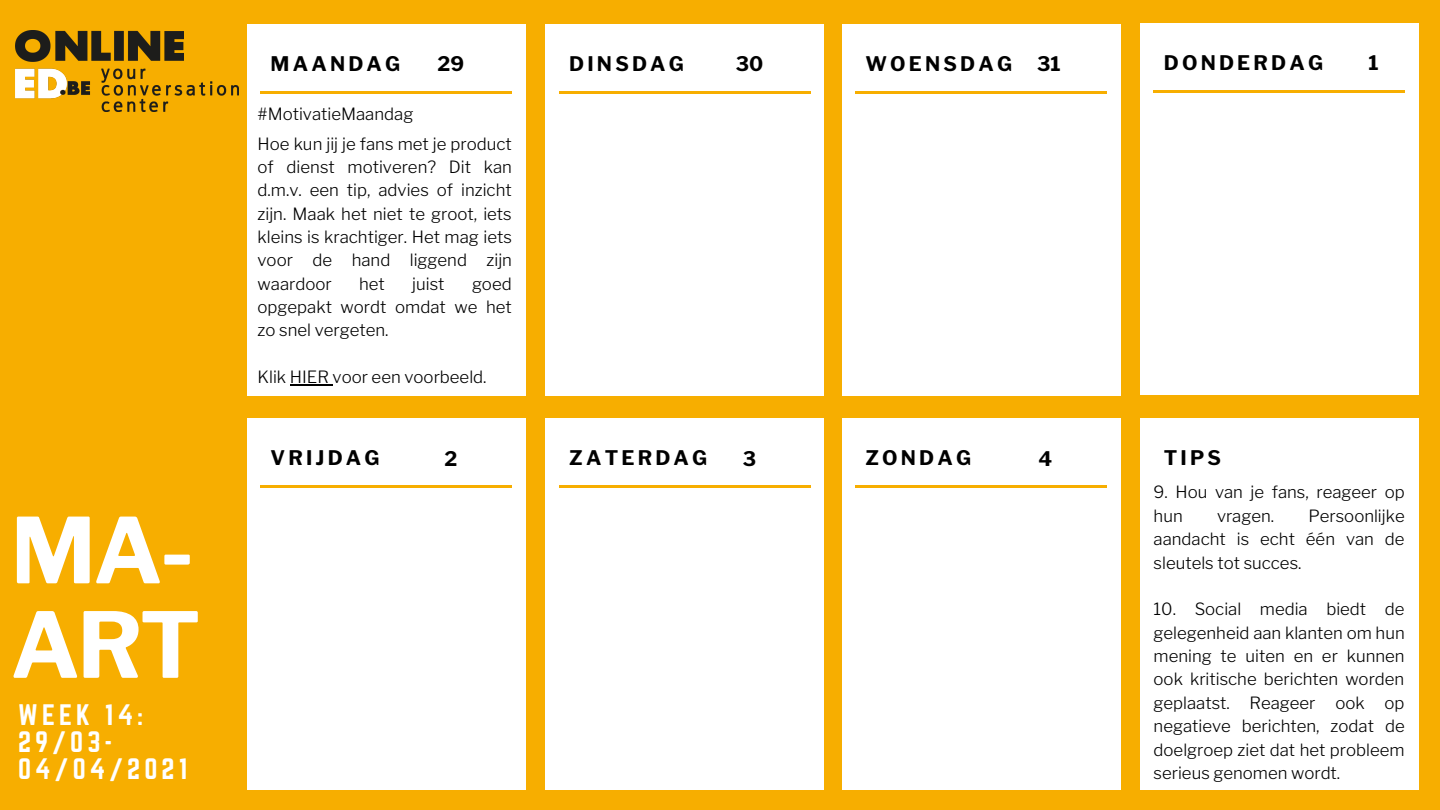
<style>
.page{position:relative;width:1440px;height:810px;background:#f7ae00}
.page>*{position:absolute;margin:0;border:0;box-sizing:border-box;transform-origin:0 0}
.t1{font:700 90px/94.5px "Libre Franklin";color:#fff}
.t2{font:26px/27px "Norwester";letter-spacing:.16em;color:#fff}
.t3{font:700 20px "Libre Franklin";letter-spacing:.16em;color:#000}
.t4{font:300 16.8px/23.4px "Libre Franklin";color:#000;text-align:justify}
</style>
<div class="page">
<div style="left:247px;top:418px;width:279px;height:372px;background:#fff"></div>
<hr style="left:261px;top:486px;width:251px;height:2px;background:#f7ae00">
<div style="left:545px;top:418px;width:279px;height:372px;background:#fff"></div>
<hr style="left:559px;top:486px;width:251px;height:2px;background:#f7ae00">
<div style="left:842px;top:418px;width:279px;height:372px;background:#fff"></div>
<hr style="left:855px;top:486px;width:252px;height:2px;background:#f7ae00">
<div style="left:1140px;top:418px;width:279px;height:372px;background:#fff"></div>
<div style="left:247px;top:24px;width:279px;height:372px;background:#fff"></div>
<div style="left:545px;top:24px;width:279px;height:372px;background:#fff"></div>
<hr style="left:559px;top:91px;width:251px;height:3px;background:#f7ae00">
<div style="left:842px;top:24px;width:279px;height:372px;background:#fff"></div>
<hr style="left:855px;top:91px;width:252px;height:3px;background:#f7ae00">
<div style="left:1140px;top:23px;width:279px;height:372px;background:#fff"></div>
<hr style="left:1154px;top:90px;width:251px;height:3px;background:#f7ae00">
<hr style="left:261px;top:91px;width:251px;height:3px;background:#f7ae00">
<img style="left:15px;top:31px;width:224px;height:81px">
<hr style="left:290px;top:384px;width:43px;height:2px;background:#000">
<p class="t1" style="left:11px;top:504px;width:192px">MA-<br>ART</p>
<p class="t2" style="left:18px;top:702px;width:127px">WEEK 14:</p>
<p class="t2" style="left:18px;top:729px;width:171px">29/03-<br>04/04/2021</p>
<p class="t3" style="left:271px;top:51px;width:131px">MAANDAG</p>
<p class="t3" style="left:569px;top:51px;width:116px">DINSDAG</p>
<p class="t3" style="left:865px;top:51px;width:148px">WOENSDAG</p>
<p class="t3" style="left:1164px;top:50px;width:161px">DONDERDAG</p>
<p class="t3" style="left:1037px;top:51px;width:25px">31</p>
<p class="t3" style="left:1369px;top:50px;width:12px">1</p>
<p class="t3" style="left:438px;top:52px;width:28px">29</p>
<p class="t3" style="left:736px;top:52px;width:29px">30</p>
<p class="t4" style="left:258px;top:102px;width:157px">#MotivatieMaandag</p>
<p class="t4" style="left:258px;top:132px;width:256px">Hoe kun jij je fans met je product of dienst motiveren? Dit kan d.m.v. een tip, advies of inzicht zijn. Maak het niet te groot, iets kleins is krachtiger. Het mag iets voor de hand liggend zijn waardoor</p>
<p class="t4" style="left:258px;top:272px;width:256px;text-indent:214px">goed opgepakt wordt omdat we het zo snel vergeten.</p>
<p class="t4" style="left:258px;top:365px;width:231px">Klik HIER voor een voorbeeld.</p>
<p class="t4" style="left:359px;top:272px;width:27px">het</p>
<p class="t4" style="left:412px;top:272px;width:34px">juist</p>
<p class="t3" style="left:271px;top:445px;width:110px">VRIJDAG</p>
<p class="t3" style="left:569px;top:445px;width:140px">ZATERDAG</p>
<p class="t3" style="left:865px;top:445px;width:107px">ZONDAG</p>
<p class="t3" style="left:1164px;top:445px;width:59px">TIPS</p>
<p class="t3" style="left:444px;top:447px;width:14px">2</p>
<p class="t3" style="left:743px;top:447px;width:15px">3</p>
<p class="t3" style="left:1038px;top:447px;width:15px">4</p>
<p class="t4" style="left:1154px;top:481px;width:253px">9. Hou van je fans, reageer op hun</p>
<p class="t4" style="left:1154px;top:504px;width:253px;text-indent:155px">Persoonlijke aandacht is echt één van de sleutels tot succes.</p>
<p class="t4" style="left:1154px;top:598px;width:253px">10. Social media biedt de gelegenheid aan klanten om hun mening te uiten en er kunnen ook kritische berichten worden geplaatst. Reageer ook op negatieve berichten, zodat de doelgroep ziet dat het probleem serieus genomen wordt.</p>
<p class="t4" style="left:1217px;top:504px;width:59px">vragen.</p>
</div>
